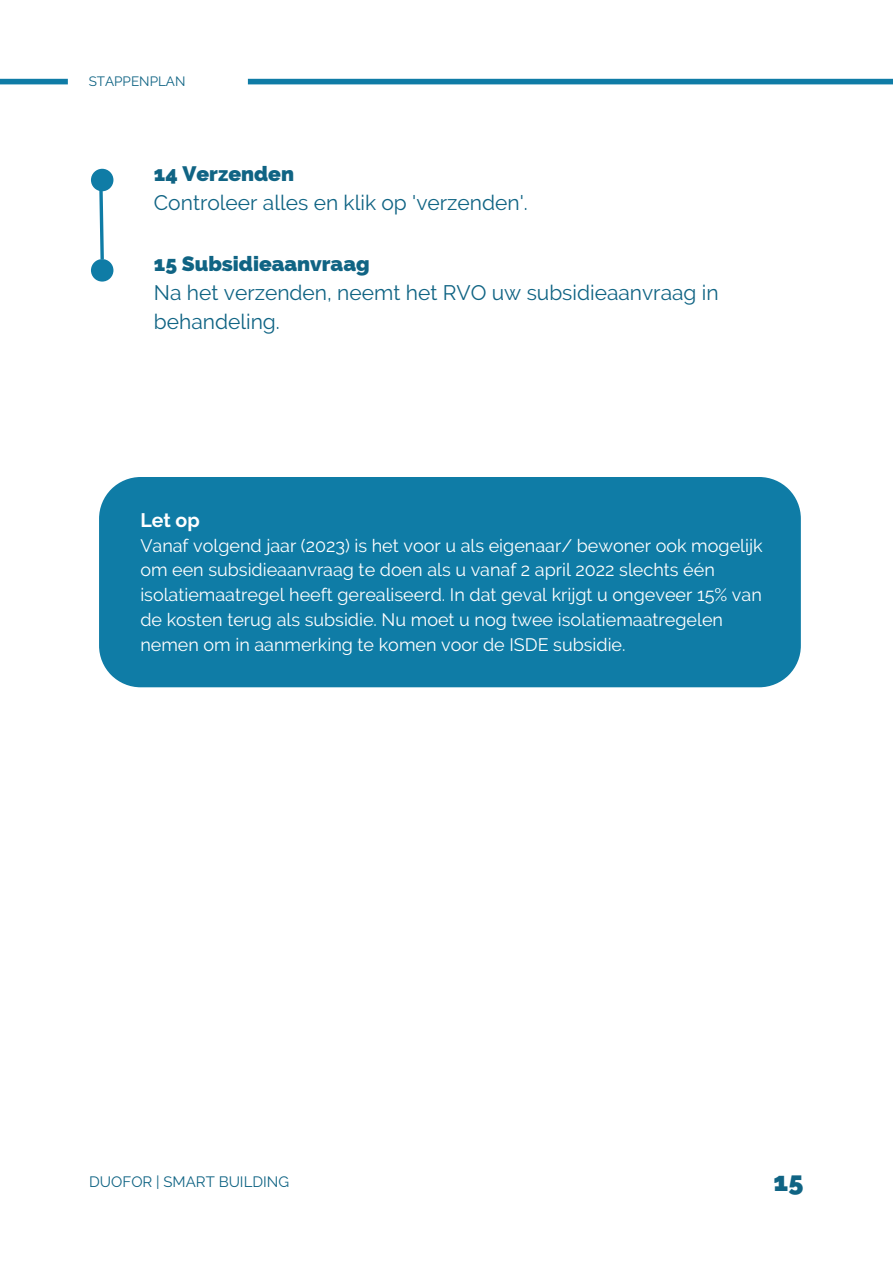
<style>
.page{position:relative;width:893px;height:1264px;background:#fff}
.page>*{position:absolute;margin:0;border:0;box-sizing:border-box;transform-origin:0 0}
.t1{font:800 27px "Raleway";color:#106484}
.t2{font:21px/29.2px "Raleway";color:#106484}
.t3{font:800 21px "Raleway";color:#106484}
.t4{font:700 19.5px "Raleway";color:#fff}
.t5{font:18px/24.8px "Raleway";color:#fff}
.t6{font:15px "Raleway";color:#106484}
.t7{font:13.5px "Raleway";color:#106484}
</style>
<div class="page">
<div style="left:248px;top:79px;width:644px;height:5px;background:#0f7ca6"></div>
<div style="left:0;top:79px;width:68px;height:5px;background:#0f7ca6"></div>
<svg style="left:97px;top:169px;width:9px;height:91px"></svg>
<div style="left:91px;top:169px;width:22px;height:22px;background:#0f7ca6;border-radius:50%"></div>
<div style="left:91px;top:259px;width:22px;height:22px;background:#0f7ca6;border-radius:50%"></div>
<div style="left:99px;top:477px;width:701px;height:210px;background:#0f7ca6"></div>
<p class="t7" style="left:89px;top:73px;width:98px">STAPPENPLAN</p>
<p class="t3" style="left:154px;top:161px;width:142px">14 Verzenden</p>
<p class="t2" style="left:154px;top:188px;width:375px">Controleer alles en klik op 'verzenden'.</p>
<p class="t3" style="left:154px;top:251px;width:217px">15 Subsidieaanvraag</p>
<p class="t2" style="left:154px;top:278px;width:566px">Na het verzenden, neemt het RVO uw subsidieaanvraag in behandeling.</p>
<p class="t4" style="left:140px;top:508px;width:61px">Let op</p>
<p class="t5" style="left:140px;top:533px;width:623px">Vanaf volgend jaar (2023) is het voor u als eigenaar/ bewoner ook mogelijk om een subsidieaanvraag te doen als u vanaf 2 april 2022 slechts één isolatiemaatregel heeft gerealiseerd. In dat geval krijgt u ongeveer 15% van de kosten terug als subsidie. Nu moet u nog twee isolatiemaatregelen nemen om in aanmerking te komen voor de ISDE subsidie.</p>
<p class="t6" style="left:89px;top:1173px;width:201px">DUOFOR | SMART BUILDING</p>
<h1 class="t1" style="left:773px;top:1165px;width:31px">15</h1>
</div>
